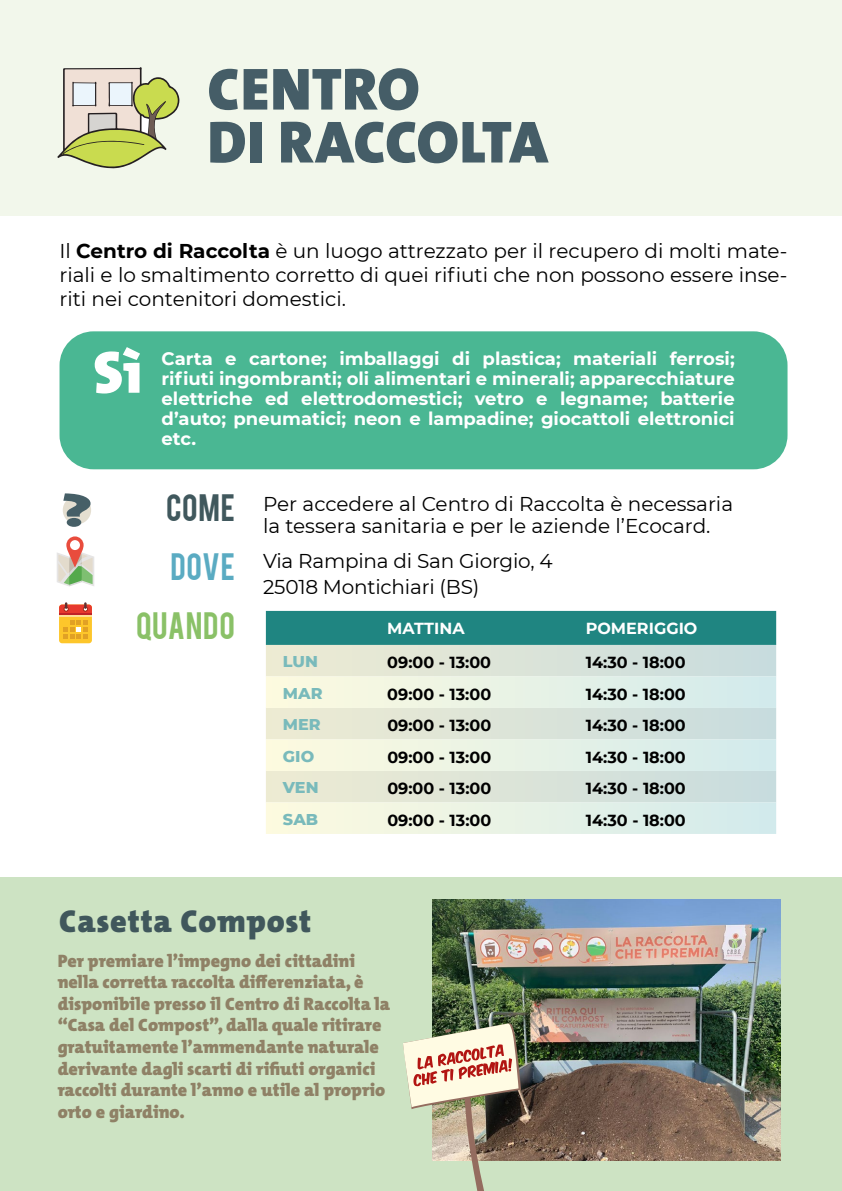
<style>
.page{position:relative;width:842px;height:1191px;background:#fff}
.page>*{position:absolute;margin:0;border:0;box-sizing:border-box;transform-origin:0 0}
.t1{font:900 60px/53px "The Mix";letter-spacing:.005em;color:#455d67}
.t2{font:900 60px "The Mix";color:#fff}
.t3{font:900 32px "The Mix";letter-spacing:.025em;color:#40575c}
.t4{font:30px "Bebas";letter-spacing:.02em;color:#8ac167}
.t5{font:30px "Bebas";color:#5aabc2}
.t6{font:30px "Bebas";color:#40585d}
.t7{font:20px/24px "Montserrat";color:#000}
.t8{font:900 18px/21.6px "The Mix";color:#8f8166}
.t9{font:700 18px/20px "Montserrat";color:#fff;text-align:justify}
.t10{font:700 16px "Montserrat";color:#000}
.t11{font:800 16px "Montserrat";color:#79babb}
.t12{font:700 16px "Montserrat";color:#fff}
.s1{font-weight:700}
</style>
<div class="page">
<div style="left:0;top:878px;width:842px;height:313px;background:#cde3c3"></div>
<svg style="left:59px;top:602px;width:33px;height:41px"></svg>
<hr style="left:59px;top:613px;width:33px;height:2px;background:#c02227">
<hr style="left:59px;top:615px;width:33px;height:2px;background:#ffde96">
<svg style="left:57px;top:536px;width:37px;height:50px"></svg>
<div style="left:70px;top:540px;width:10px;height:10px;background:#fff;border-radius:50%"></div>
<svg style="left:63px;top:493px;width:28px;height:34px"></svg>
<img style="left:432px;top:900px;width:348px;height:260px">
<img style="left:403px;top:1022px;width:118px;height:169px">
<div style="left:0;top:0;width:842px;height:215px;background:#f2f7eb"></div>
<svg style="left:57px;top:67px;width:122px;height:101px"></svg>
<div style="left:60px;top:331px;width:727px;height:138px;background:#4ab793;border-radius:34px"></div>
<div style="left:266px;top:611px;width:510px;height:34px;background:#1f8581"></div>
<svg style="left:266px;top:645px;width:510px;height:31px"></svg>
<svg style="left:266px;top:676px;width:510px;height:158px"></svg>
<h1 class="t1" style="left:207px;top:62px;width:342px">CENTRO<br>DI RACCOLTA</h1>
<p class="t7" style="left:60px;top:238px;width:729px;text-align:justify">Il <span class="s1">Centro di Raccolta</span> è un luogo attrezzato per il recupero di molti mate&shy;riali e lo smaltimento corretto di quei rifiuti che non possono essere inse&shy;riti nei contenitori domestici.</p>
<h1 class="t2" style="left:93px;top:321px;width:51px">Sì</h1>
<p class="t9" style="left:162px;top:348px;width:575px">Carta e cartone; imballaggi di plastica; materiali ferrosi; rifiuti ingombranti; oli alimentari e minerali; apparecchiature elettriche ed elettrodomestici; vetro e legname; batterie d’auto; pneumatici; neon e lampadine; giocattoli elettronici etc.</p>
<h3 class="t6" style="left:166px;top:485px;width:70px">COME</h3>
<h3 class="t5" style="left:170px;top:545px;width:66px">DOVE</h3>
<h3 class="t4" style="left:136px;top:603px;width:100px">QUANDO</h3>
<p class="t7" style="left:263px;top:492px;width:472px;line-height:22px">Per accedere al Centro di Raccolta è necessaria la tessera sanitaria e per le aziende l’Ecocard.</p>
<p class="t7" style="left:263px;top:547px;width:291px;line-height:26px">Via Rampina di San Giorgio, 4<br>25018 Montichiari (BS)</p>
<p class="t12" style="left:387px;top:617px;width:79px">MATTINA</p>
<p class="t12" style="left:586px;top:617px;width:113px">POMERIGGIO</p>
<p class="t11" style="left:283px;top:650px;width:37px">LUN</p>
<p class="t10" style="left:387px;top:651px;width:105px">09:00 - 13:00</p>
<p class="t10" style="left:586px;top:651px;width:101px">14:30 - 18:00</p>
<p class="t11" style="left:283px;top:681px;width:41px">MAR</p>
<p class="t10" style="left:387px;top:682px;width:105px">09:00 - 13:00</p>
<p class="t10" style="left:586px;top:682px;width:101px">14:30 - 18:00</p>
<p class="t11" style="left:283px;top:713px;width:39px">MER</p>
<p class="t10" style="left:387px;top:714px;width:105px">09:00 - 13:00</p>
<p class="t10" style="left:586px;top:714px;width:101px">14:30 - 18:00</p>
<p class="t11" style="left:283px;top:744px;width:33px">GIO</p>
<p class="t10" style="left:387px;top:745px;width:105px">09:00 - 13:00</p>
<p class="t10" style="left:586px;top:745px;width:101px">14:30 - 18:00</p>
<p class="t11" style="left:283px;top:776px;width:37px">VEN</p>
<p class="t10" style="left:387px;top:777px;width:105px">09:00 - 13:00</p>
<p class="t10" style="left:586px;top:777px;width:101px">14:30 - 18:00</p>
<p class="t11" style="left:283px;top:807px;width:37px">SAB</p>
<p class="t10" style="left:387px;top:808px;width:105px">09:00 - 13:00</p>
<p class="t10" style="left:586px;top:808px;width:101px">14:30 - 18:00</p>
<h2 class="t3" style="left:59px;top:893px;width:254px">Casetta Compost</h2>
<p class="t8" style="left:58px;top:949px;width:334px">Per premiare l’impegno dei cittadini nella corretta raccolta differenziata, è disponibile presso il Centro di Raccolta la “Casa del Compost”, dalla quale ritirare gratuitamente l’ammendante naturale derivante dagli scarti di rifiuti organici raccolti durante l’anno e utile al proprio orto e giardino.</p>
</div>
